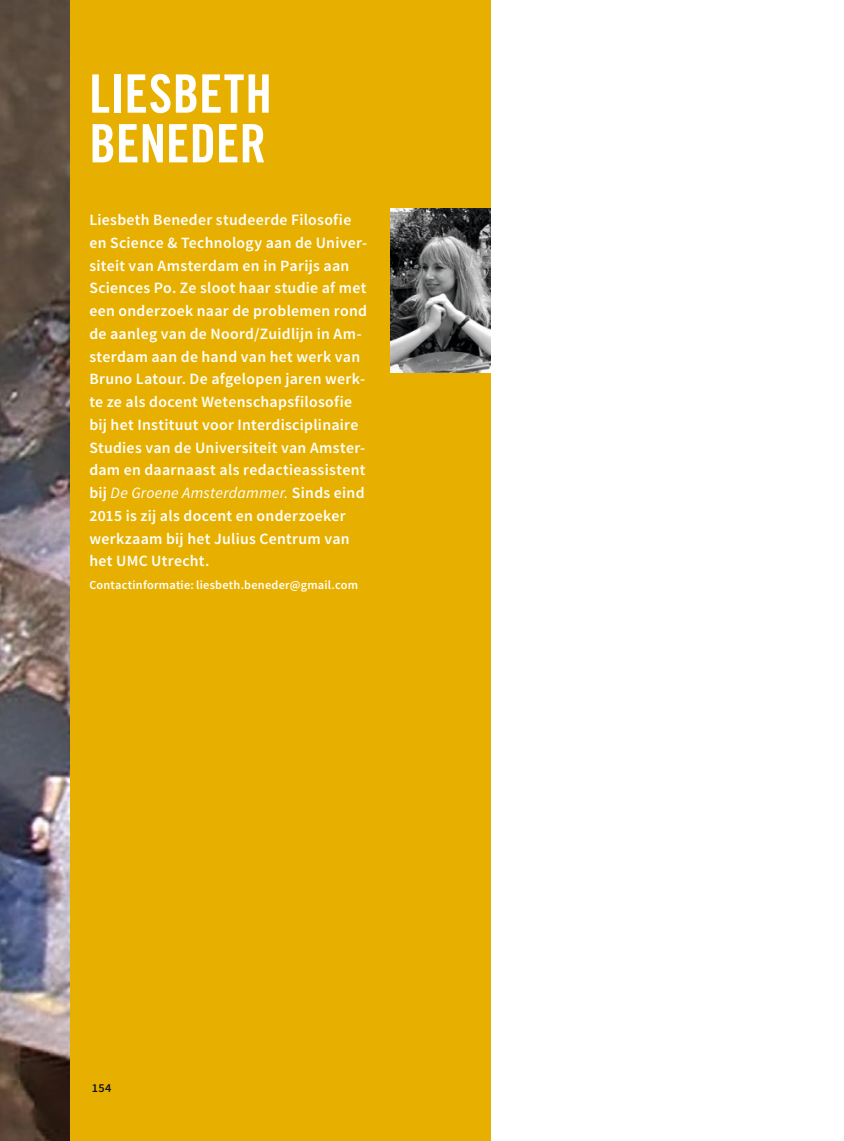
<style>
.page{position:relative;width:844px;height:1141px;background:#fff}
.page>*{position:absolute;margin:0;border:0;box-sizing:border-box;transform-origin:0 0}
.t1{font:700 condensed 53.02px/49.7px "Trade Gothic No.20";letter-spacing:.005em;color:#fff}
.t2{font:600 15.75px/22.8px "Source Sans Pro";letter-spacing:.02em;color:#fff}
.t3{font:600 12.25px "Source Sans Pro";letter-spacing:.02em;color:#fff}
.t4{font:600 12.25px "Source Sans Pro";color:#131413}
.s1{font-weight:400;font-style:italic}
</style>
<div class="page">
<div style="left:69px;top:0;width:421px;height:1141px;background:#e7b000"></div>
<img style="left:390px;top:208px;width:100px;height:165px">
<img style="left:0;top:0;width:69px;height:1141px">
<h1 class="t1" style="left:89px;top:69px;width:184px">LIESBETH<br>BENEDER</h1>
<p class="t2" style="left:89px;top:209px;width:279px">Liesbeth Beneder studeerde Filosofie en Science &amp; Technology aan de Univer&shy;siteit van Amsterdam en in Parijs aan Sciences Po. Ze sloot haar studie af met een onderzoek naar de problemen rond de aanleg van de Noord/Zuidlijn in Am&shy;sterdam aan de hand van het werk van Bruno Latour. De afgelopen jaren werk&shy;te ze als docent Wetenschapsfilosofie bij het Instituut voor Interdisciplinaire Studies van de Universiteit van Amster&shy;dam en daarnaast als redactieassistent bij <span class="s1">De Groene Amsterdammer.</span> Sinds eind 2015 is zij als docent en onderzoeker werkzaam bij het Julius Centrum van het UMC Utrecht.</p>
<p class="t3" style="left:89px;top:577px;width:270px">Contactinformatie: liesbeth.beneder@gmail.com</p>
<p class="t4" style="left:92px;top:1080px;width:21px">154</p>
</div>
